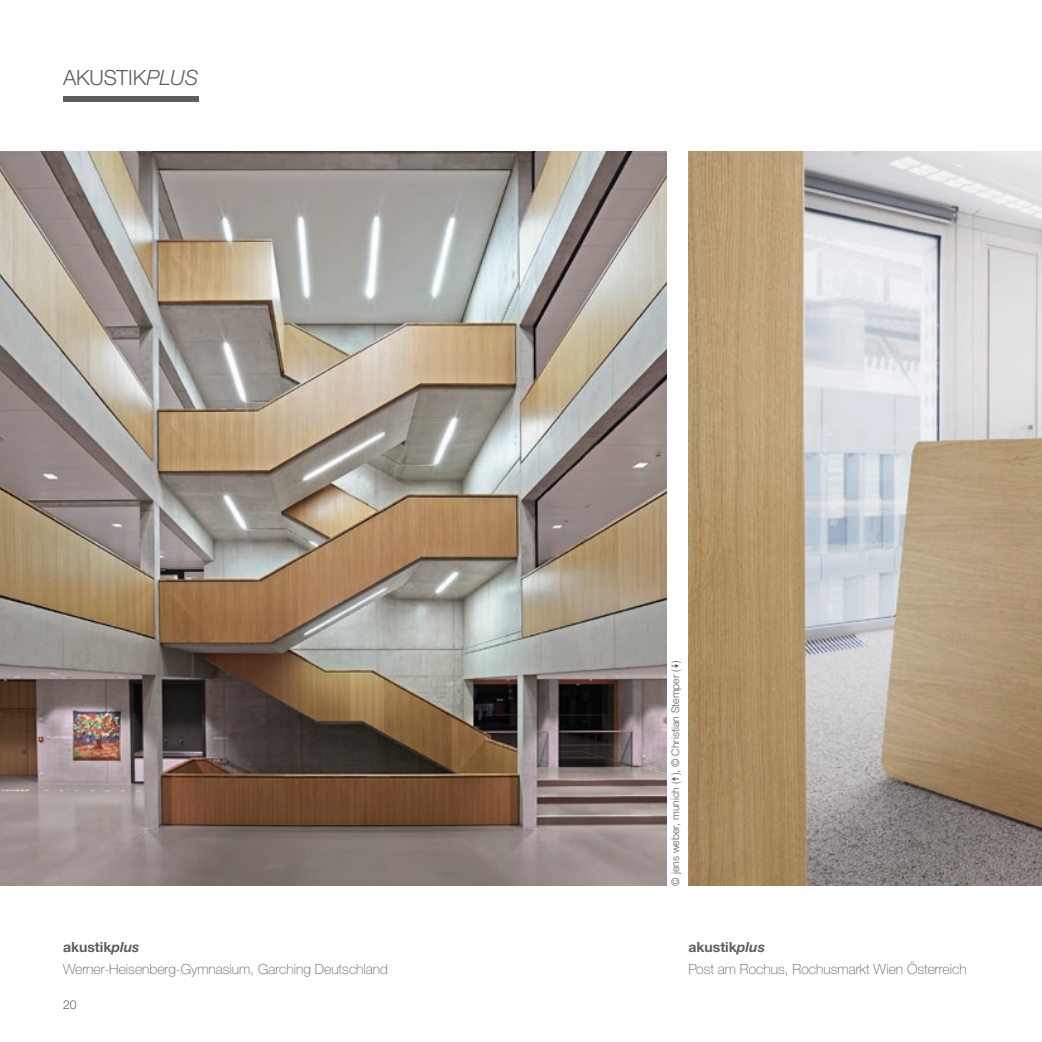
<style>
.page{position:relative;width:1042px;height:1042px;background:#fff}
.page>*{position:absolute;margin:0;border:0;box-sizing:border-box;transform-origin:0 0}
.t1{font:300 21px "Helvetica Neue LTW1 G";color:#5f5f5e}
.t2{font:100 14px/22.2px "Helvetica Neue LTW1 G";color:#5f5f5e}
.t3{font:300 12.25px "Helvetica Neue LTW1 G";color:#5f5f5e}
.t4{font:300 10.5px "Helvetica Neue LTW1 G";color:#5f5f5e}
.s1{font-style:italic}
.s2{font-weight:700}
.s3{font-weight:700;font-style:italic}
</style>
<div class="page">
<img style="left:688px;top:152px;width:354px;height:733px">
<img style="left:0;top:152px;width:666px;height:733px">
<div style="left:63px;top:96px;width:135px;height:6px;background:#5f5f5e"></div>
<h1 class="t1" style="left:63px;top:65px;width:137px">AKUSTIK<span class="s1">PLUS</span></h1>
<p class="t2" style="left:63px;top:936px;width:326px"><span class="s2">akustik</span><span class="s3">plus<br></span>Werner-Heisenberg-Gymnasium, Garching Deutschland</p>
<p class="t3" style="left:63px;top:997px;width:15px">20</p>
<p class="t4" style="left:669px;top:885px;width:226px;rotate:-90deg">© jens weber, munich ( ), © Christian Stemper ( )</p>
<p class="t2" style="left:688px;top:936px;width:280px"><span class="s2">akustik</span><span class="s3">plus<br></span>Post am Rochus, Rochusmarkt Wien Österreich</p>
</div>
